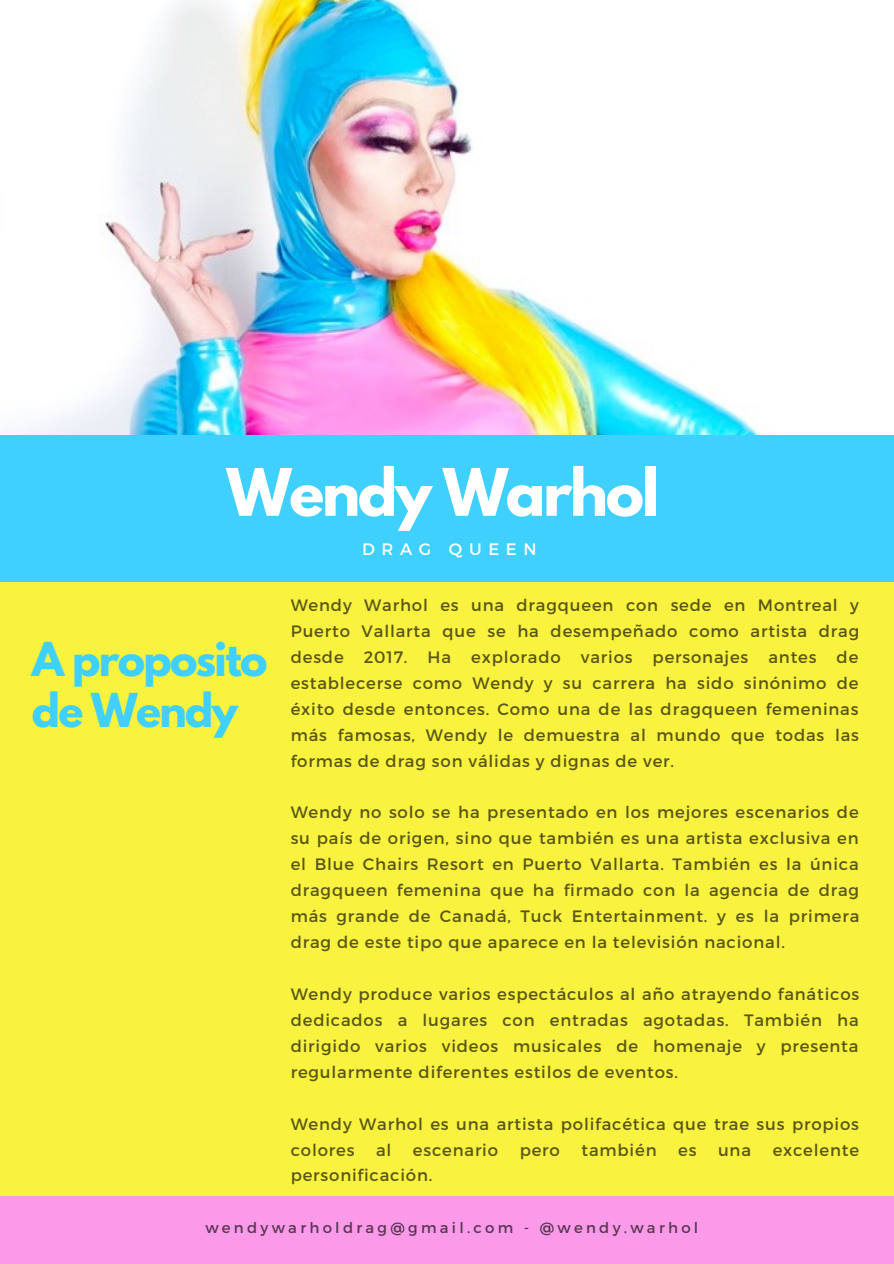
<style>
.page{position:relative;width:894px;height:1264px;background:#fff}
.page>*{position:absolute;margin:0;border:0;box-sizing:border-box;transform-origin:0 0}
.t1{font:700 57.9px "League Spartan";letter-spacing:-.04em;color:#fff}
.t2{font:700 41.4px/50.7px "League Spartan";letter-spacing:-.04em;color:#3fd0fd}
.t3{font:16.5px/26px "Montserrat";letter-spacing:.05em;color:#000;text-align:justify}
.t4{font:16.5px "Montserrat";letter-spacing:.4em;color:#fff}
.t5{font:14.85px "Montserrat";letter-spacing:.22em;color:#000}
</style>
<div class="page">
<div style="left:0;top:0;width:893px;height:1263px;background:#f9f23e"></div>
<div style="left:0;top:411px;width:893px;height:171px;background:#3fd0fd"></div>
<img style="left:0;top:0;width:893px;height:435px">
<div style="left:0;top:1195px;width:893px;height:68px;background:#fa9ae9"></div>
<p class="t1" style="left:226px;top:463px;width:434px">Wendy Warhol</p>
<p class="t4" style="left:362px;top:538px;width:176px">DRAG QUEEN</p>
<p class="t3" style="left:290px;top:591px;width:570px">Wendy Warhol es una dragqueen con sede en Montreal y Puerto Vallarta que se ha desempeñado como artista drag desde 2017. Ha explorado varios personajes antes de establecerse como Wendy y su carrera ha sido sinónimo de éxito desde entonces. Como una de las dragqueen femeninas más famosas, Wendy le demuestra al mundo que todas las formas de drag son válidas y dignas de ver.</p>
<p class="t3" style="left:290px;top:798px;width:570px">Wendy no solo se ha presentado en los mejores escenarios de su país de origen, sino que también es una artista exclusiva en el Blue Chairs Resort en Puerto Vallarta. También es la única dragqueen femenina que ha firmado con la agencia de drag más grande de Canadá, Tuck Entertainment. y es la primera drag de este tipo que aparece en la televisión nacional.</p>
<p class="t3" style="left:290px;top:980px;width:570px">Wendy produce varios espectáculos al año atrayendo fanáticos dedicados a lugares con entradas agotadas. También ha dirigido varios videos musicales de homenaje y presenta regularmente diferentes estilos de eventos.</p>
<p class="t3" style="left:290px;top:1109px;width:569px">Wendy Warhol es una artista polifacética que trae sus propios colores</p>
<p class="t2" style="left:32px;top:639px;width:237px">A proposito de Wendy</p>
<p class="t3" style="left:376px;top:1135px;width:17px">al</p>
<p class="t3" style="left:413px;top:1135px;width:87px">escenario</p>
<p class="t3" style="left:519px;top:1135px;width:42px">pero</p>
<p class="t3" style="left:581px;top:1135px;width:77px">también</p>
<p class="t3" style="left:678px;top:1135px;width:20px">es</p>
<p class="t3" style="left:717px;top:1135px;width:35px">una</p>
<p class="t3" style="left:772px;top:1135px;width:88px">excelente</p>
<p class="t3" style="left:290px;top:1161px;width:143px">personificación.</p>
<p class="t5" style="left:205px;top:1218px;width:494px">wendywarholdrag@gmail.com - @wendy.warhol</p>
</div>
